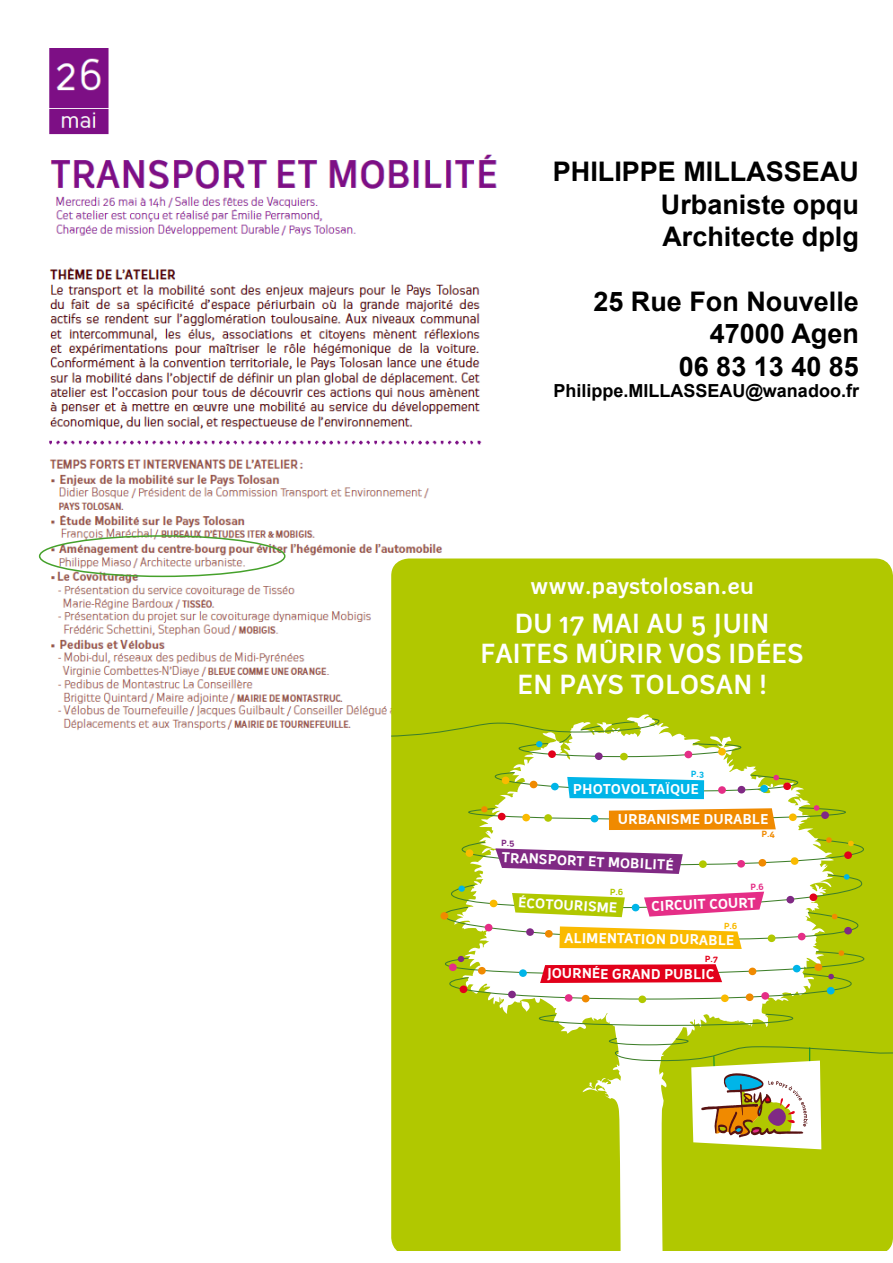
<style>
.page{position:relative;width:893px;height:1263px;background:#fff}
.page>*{position:absolute;margin:0;border:0;box-sizing:border-box;transform-origin:0 0}
.t1{font:700 27px/32.4px "Arial";color:#000;text-align:justify}
.t2{font:500 25.65px/30.8px "Oceania";color:#fff;text-align:center}
.t3{font:500 22.05px "Oceania";letter-spacing:-.01em;color:#fff}
.t4{font:700 18px "Arial";color:#000}
.t5{font:700 13.2px "Oceania";color:#fff}
.t6{font:700 8.25px "Oceania";color:#00b5e8}
.t7{font:700 8.25px "Oceania";color:#f08a00}
.t8{font:700 8.25px "Oceania";color:#802984}
.t9{font:700 8.25px "Oceania";color:#e2001a}
</style>
<div class="page">
<img style="left:38px;top:48px;width:459px;height:683px">
<div style="left:391px;top:558px;width:502px;height:692px;background:#b1c800"></div>
<svg style="left:454px;top:713px;width:380px;height:537px;background:#bccf23"></svg>
<svg style="left:444px;top:798px;width:420px;height:39px"></svg>
<svg style="left:538px;top:1010px;width:355px;height:139px"></svg>
<svg style="left:468px;top:805px;width:378px;height:25px"></svg>
<div style="left:544px;top:814px;width:8px;height:8px;background:#b1c800;border-radius:50%"></div>
<div style="left:582px;top:995px;width:8px;height:7px;background:#f08a00;border-radius:50%"></div>
<div style="left:638px;top:995px;width:8px;height:8px;background:#b1c800;border-radius:50%"></div>
<svg style="left:440px;top:912px;width:8px;height:8px"></svg>
<div style="left:522px;top:814px;width:8px;height:7px;background:#faba00;border-radius:50%"></div>
<div style="left:498px;top:813px;width:8px;height:7px;background:#e2001a;border-radius:50%"></div>
<div style="left:481px;top:806px;width:7px;height:6px;background:#f08a00;border-radius:50%"></div>
<div style="left:620px;top:753px;width:8px;height:7px;background:#b1c800;border-radius:50%"></div>
<svg style="left:494px;top:772px;width:305px;height:27px"></svg>
<div style="left:718px;top:786px;width:8px;height:8px;background:#e52e87;border-radius:50%"></div>
<div style="left:738px;top:786px;width:7px;height:7px;background:#802984;border-radius:50%"></div>
<div style="left:760px;top:785px;width:8px;height:7px;background:#00b5e8;border-radius:50%"></div>
<div style="left:783px;top:782px;width:8px;height:8px;background:#e2001a;border-radius:50%"></div>
<svg style="left:391px;top:718px;width:351px;height:40px"></svg>
<div style="left:39px;top:535px;width:246px;height:42px;border:2px solid #45a12b;border-radius:50%"></div>
<svg style="left:443px;top:837px;width:421px;height:163px"></svg>
<h1 class="t1" style="left:661px;top:156px;width:200px;text-indent:-108px">PHILIPPE MILLASSEAU Urbaniste opqu Architecte dplg</h1>
<h1 class="t1" style="left:593px;top:285px;width:267px;text-align:right">25 Rue Fon Nouvelle<br>47000 Agen<br>06 83 13 40 85</h1>
<h3 class="t4" style="left:553px;top:381px;width:307px">Philippe.MILLASSEAU@wanadoo.fr</h3>
<h3 class="t3" style="left:530px;top:573px;width:225px">www.paystolosan.eu</h3>
<h2 class="t2" style="left:480px;top:608px;width:325px">DU 17 MAI AU 5 JUIN<br>FAITES MÛRIR VOS IDÉES<br>EN PAYS TOLOSAN !</h2>
<p class="t6" style="left:691px;top:769px;width:15px">P.3</p>
<p class="t5" style="left:573px;top:781px;width:127px">PHOTOVOLTAÏQUE</p>
<p class="t5" style="left:618px;top:812px;width:152px">URBANISME DURABLE</p>
<p class="t5" style="left:502px;top:849px;width:174px;rotate:3deg">TRANSPORT ET MOBILITÉ</p>
<p class="t5" style="left:519px;top:895px;width:101px;rotate:3deg">ÉCOTOURISME</p>
<p class="t5" style="left:651px;top:898px;width:106px;rotate:-2deg">CIRCUIT COURT</p>
<p class="t5" style="left:564px;top:930px;width:171px;rotate:1deg">ALIMENTATION DURABLE</p>
<p class="t5" style="left:547px;top:966px;width:169px">JOURNÉE GRAND PUBLIC</p>
<p class="t7" style="left:761px;top:829px;width:15px">P.4</p>
<p class="t8" style="left:501px;top:838px;width:15px">P.5</p>
<p class="t9" style="left:705px;top:954px;width:15px">P.7</p>
</div>
